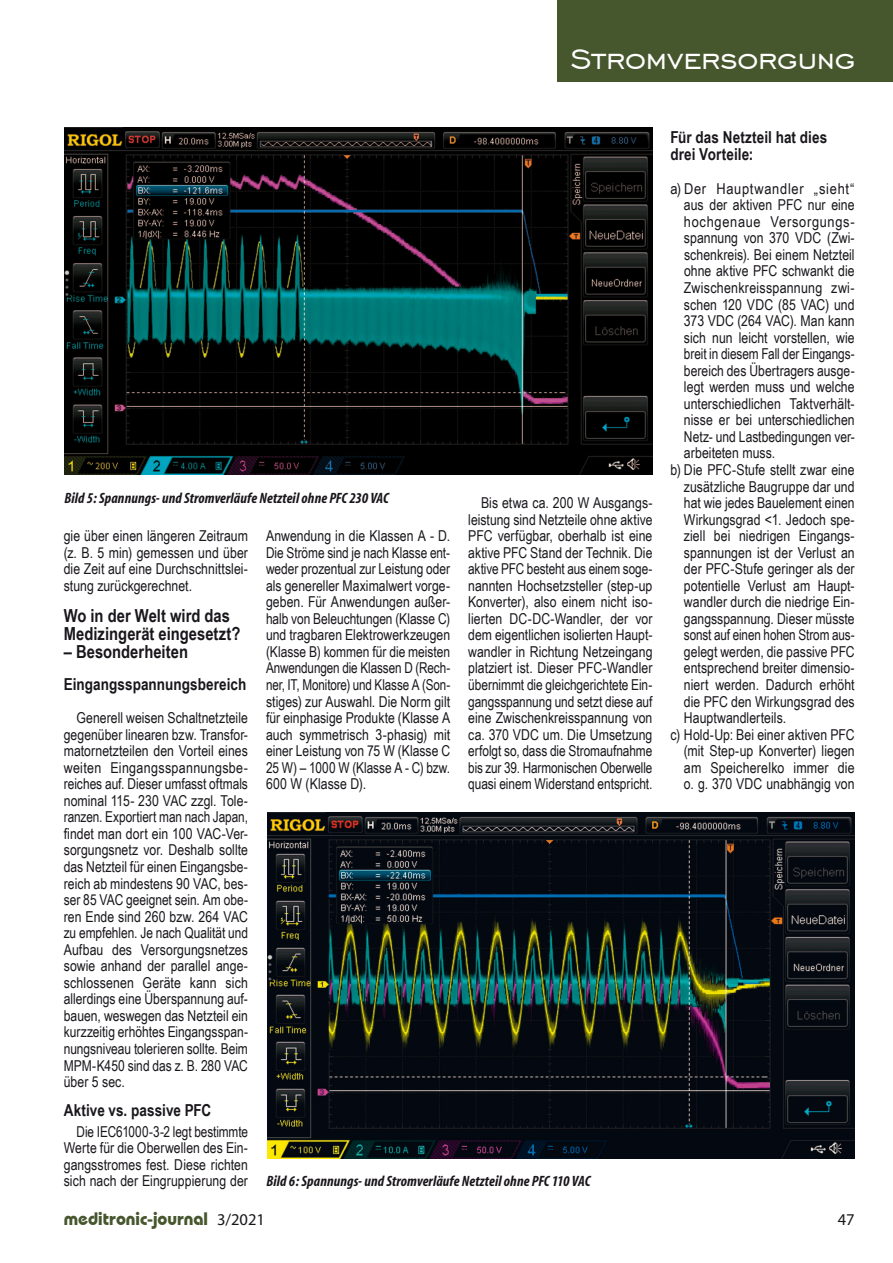
<style>
.page{position:relative;width:893px;height:1263px;background:#fff}
.page>*{position:absolute;margin:0;border:0;box-sizing:border-box;transform-origin:0 0}
.t1{font:36px "Engravers Gothic BT";letter-spacing:-.01em;color:#fff}
.t2{font:700 18px/18px "Arial Narrow";color:#1a171c}
.t3{font:700 18px "Bauhaus IT Cby BT";color:#46562d}
.t4{font:700 16.5px/16.5px "Arial Narrow";letter-spacing:.005em;color:#1a171c}
.t5{font:16.5px "Myriad Pro";color:#1a171c}
.t6{font:15px/16.5px "Arial Narrow";color:#1a171c;text-align:justify}
.t7{font:15px/16.5px "Arial Narrow";color:#1a171c;text-align:justify;scale:.96 1}
.t8{font:italic 700 condensed 15px "Myriad";letter-spacing:.005em;color:#1a171c}
.t9{font:15px "Arial Narrow";letter-spacing:.045em;color:#1a171c;scale:1.05 1}
.t10{font:15px "Arial Narrow";letter-spacing:.04em;color:#1a171c;scale:1.04 1}
.s1{font-family:"Myriad Pro";font-weight:400;font-size:16.5px;color:#1a171c}
</style>
<div class="page">
<img style="left:64px;top:128px;width:588px;height:347px">
<div style="left:558px;top:0;width:335px;height:82px;background:#46562d"></div>
<img style="left:268px;top:812px;width:587px;height:346px">
<h1 class="t1" style="left:571px;top:39px;width:286px">Stromversorgung</h1>
<p class="t8" style="left:64px;top:490px;width:326px">Bild 5:Spannungs- und Stromverläufe Netzteil ohne PFC 230 VAC</p>
<p class="t6" style="left:468px;top:494px;width:186px;text-indent:13px">Bis etwa ca. 200 W Ausgangs&shy;leistung sind Netzteile ohne aktive PFC verfügbar, oberhalb ist eine aktive PFC Stand der Technik. Die aktive PFC besteht aus einem soge&shy;nannten Hochsetzsteller (step-up Konverter), also einem nicht iso&shy;lierten DC-DC-Wandler, der vor dem eigentlichen isolierten Haupt&shy;wandler in Richtung Netzeingang platziert ist. Dieser PFC-Wandler übernimmt die gleichgerichtete Ein&shy;gangsspannung und setzt diese auf eine Zwischenkreisspannung von ca. 370 VDC um. Die Umsetzung erfolgt so, dass die Stromaufnahme bis zur 39. Harmonischen Oberwelle quasi einem Widerstand entspricht.</p>
<p class="t6" style="left:64px;top:527px;width:186px">gie über einen längeren Zeitraum (z. B. 5 min) gemessen und über die Zeit auf eine Durchschnittslei&shy;stung zurückgerechnet.</p>
<p class="t2" style="left:64px;top:605px;width:178px">Wo in der Welt wird das<br>Medizingerät eingesetzt?</p>
<p class="t2" style="left:64px;top:641px;width:126px">– Besonderheiten</p>
<p class="t4" style="left:64px;top:675px;width:184px">Eingangsspannungsbereich</p>
<p class="t6" style="left:64px;top:709px;width:186px;text-indent:13px">Generell weisen Schaltnetzteile gegenüber linearen bzw. Transfor&shy;matornetzteilen den Vorteil eines weiten Eingangsspannungsbe&shy;reiches auf. Dieser umfasst oftmals nominal 115- 230 VAC zzgl. Tole&shy;ranzen. Exportiert man nach Japan, findet man dort ein 100 VAC-Ver&shy;sorgungsnetz vor. Deshalb sollte das Netzteil für einen Eingangsbe&shy;reich ab mindestens 90 VAC, bes&shy;ser 85 VAC geeignet sein. Am obe&shy;ren Ende sind 260 bzw. 264 VAC zu empfehlen. Je nach Qualität und Aufbau des Versorgungsnetzes sowie anhand der parallel ange&shy;schlossenen Geräte kann sich allerdings eine Überspannung auf&shy;bauen, weswegen das Netzteil ein kurzzeitig erhöhtes Eingangsspan&shy;nungsniveau tolerieren sollte. Beim MPM-K450 sind das z. B. 280 VAC über 5 sec.</p>
<p class="t4" style="left:64px;top:1101px;width:149px">Aktive vs. passive PFC</p>
<p class="t7" style="left:64px;top:1122px;width:193px;text-indent:13px">Die IEC61000-3-2 legt bestimmte Werte für die Oberwellen des Ein&shy;gangsstromes fest. Diese richten sich nach der Eingruppierung der</p>
<p class="t6" style="left:266px;top:527px;width:186px">Anwendung in die Klassen A - D.<br>Die Ströme sind je nach Klasse ent&shy;weder prozentual zur Leistung oder als genereller Maximalwert vorge&shy;geben. Für Anwendungen außer&shy;halb von Beleuchtungen (Klasse C) und tragbaren Elektrowerkzeugen (Klasse B) kommen für die meisten Anwendungen die Klassen D (Rech&shy;ner, IT, Monitore) und Klasse A (Son&shy;stiges) zur Auswahl. Die Norm gilt für einphasige Produkte (Klasse A auch symmetrisch 3-phasig) mit einer Leistung von 75 W (Klasse C 25 W) – 1000 W (Klasse A - C) bzw.<br>600 W (Klasse D).</p>
<p class="t8" style="left:266px;top:1174px;width:325px">Bild 6:Spannungs- und Stromverläufe Netzteil ohne PFC 110 VAC</p>
<p class="t4" style="left:670px;top:128px;width:158px">Für das Netzteil hat dies drei Vorteile:</p>
<p class="t9" style="left:670px;top:177px;width:177px">a) Der Hauptwandler „sieht“</p>
<p class="t6" style="left:684px;top:196px;width:172px">aus der aktiven PFC nur eine</p>
<p class="t10" style="left:684px;top:211px;width:166px">hochgenaue Versorgungs-</p>
<p class="t6" style="left:684px;top:229px;width:172px">spannung von 370 VDC (Zwi-</p>
<p class="t6" style="left:684px;top:246px;width:172px">schenkreis). Bei einem Netzteil</p>
<p class="t6" style="left:684px;top:262px;width:172px">ohne aktive PFC schwankt die</p>
<p class="t6" style="left:684px;top:279px;width:172px">Zwischenkreisspannung zwi-</p>
<p class="t6" style="left:684px;top:295px;width:172px">schen 120 VDC (85 VAC) und</p>
<p class="t6" style="left:684px;top:312px;width:172px">373 VDC (264 VAC). Man kann</p>
<p class="t6" style="left:684px;top:329px;width:172px">sich nun leicht vorstellen, wie</p>
<p class="t7" style="left:684px;top:345px;width:179px">breit in diesem Fall der Eingangs-</p>
<p class="t6" style="left:684px;top:362px;width:172px">bereich des Übertragers ausge-</p>
<p class="t6" style="left:684px;top:378px;width:172px">legt werden muss und welche</p>
<p class="t6" style="left:684px;top:395px;width:172px">unterschiedlichen Taktverhält-</p>
<p class="t6" style="left:684px;top:411px;width:172px">nisse er bei unterschiedlichen</p>
<p class="t6" style="left:684px;top:428px;width:172px">Netz- und Lastbedingungen ver-</p>
<p class="t6" style="left:684px;top:444px;width:93px">arbeiteten muss.</p>
<p class="t6" style="left:670px;top:461px;width:186px">b) Die PFC-Stufe stellt zwar eine</p>
<p class="t6" style="left:684px;top:477px;width:172px">zusätzliche Baugruppe dar und</p>
<p class="t6" style="left:684px;top:494px;width:172px">hat wie jedes Bauelement einen</p>
<p class="t6" style="left:684px;top:510px;width:172px">Wirkungsgrad &lt;1. Jedoch spe-</p>
<p class="t6" style="left:684px;top:527px;width:172px">ziell bei niedrigen Eingangs-</p>
<p class="t6" style="left:684px;top:544px;width:172px">spannungen ist der Verlust an</p>
<p class="t6" style="left:684px;top:560px;width:172px">der PFC-Stufe geringer als der</p>
<p class="t6" style="left:684px;top:577px;width:172px">potentielle Verlust am Haupt-</p>
<p class="t6" style="left:684px;top:593px;width:172px">wandler durch die niedrige Ein-</p>
<p class="t6" style="left:684px;top:610px;width:172px">gangsspannung. Dieser müsste</p>
<p class="t7" style="left:684px;top:626px;width:179px">sonst auf einen hohen Strom aus-</p>
<p class="t6" style="left:684px;top:643px;width:172px">gelegt werden, die passive PFC</p>
<p class="t6" style="left:684px;top:659px;width:172px">entsprechend breiter dimensio-</p>
<p class="t6" style="left:684px;top:676px;width:172px">niert werden. Dadurch erhöht</p>
<p class="t6" style="left:684px;top:692px;width:172px">die PFC den Wirkungsgrad des</p>
<p class="t6" style="left:684px;top:709px;width:104px">Hauptwandlerteils.</p>
<p class="t6" style="left:670px;top:725px;width:186px">c) Hold-Up: Bei einer aktiven PFC</p>
<p class="t6" style="left:684px;top:742px;width:172px">(mit Step-up Konverter) liegen</p>
<p class="t6" style="left:684px;top:759px;width:172px">am Speicherelko immer die</p>
<p class="t6" style="left:684px;top:775px;width:172px">o. g. 370 VDC unabhängig von</p>
<p class="t3" style="left:64px;top:1207px;width:203px">meditronic-journal <span class="s1">3/2021</span></p>
<p class="t5" style="left:838px;top:1209px;width:18px">47</p>
</div>
